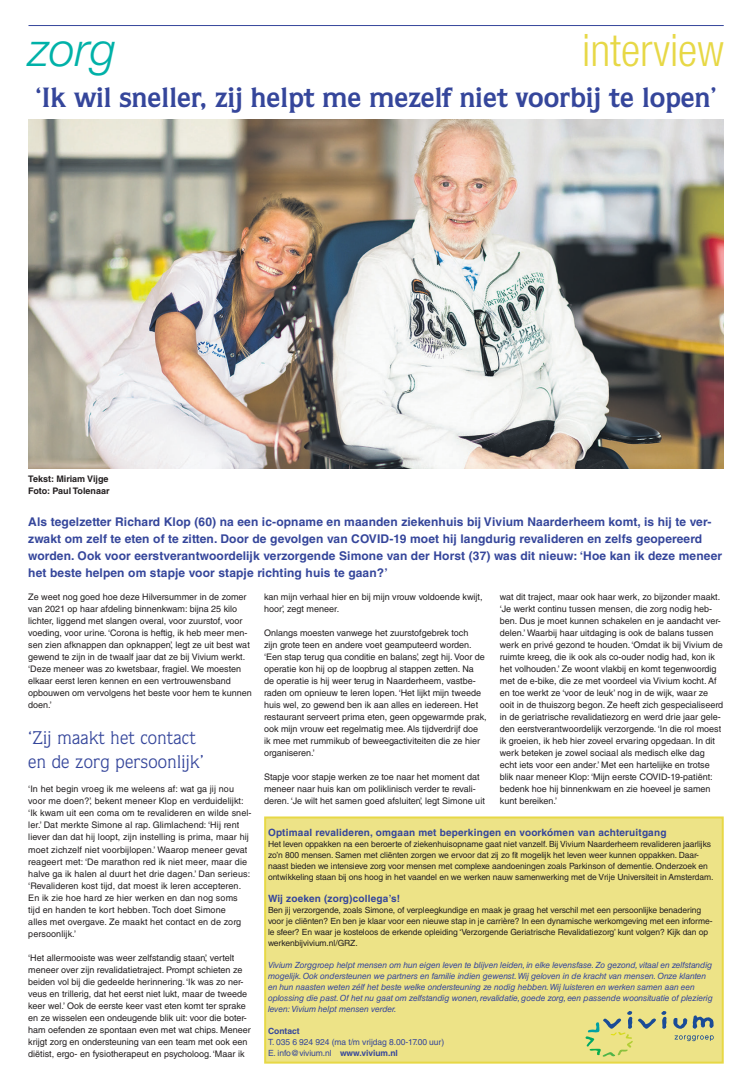
<style>
.page{position:relative;width:752px;height:1092px;background:#fff}
.page>*{position:absolute;margin:0;border:0;box-sizing:border-box;transform-origin:0 0}
.t1{font:italic 300 46.8px "Helvetica Neue LT Std";color:#00b1a8}
.t2{font:300 condensed 44.8px "Helvetica Neue LT Std";color:#e7d846}
.t3{font:700 28px "Quorum Std";color:#35469b}
.t4{font:18.5px/24px "Quorum Std";letter-spacing:.015em;color:#35469b}
.t5{font:700 12px/17px "Helvetica LT Std";letter-spacing:.01em;color:#35469b}
.t6{font:700 10px "Helvetica LT Std";letter-spacing:.02em;color:#35469b}
.t7{font:9px/12px "Helvetica LT Std";color:#231f20}
.t8{font:700 9px/12px "Helvetica LT Std";color:#231f20}
.t9{font:8.5px/11px "Helvetica LT Std";letter-spacing:-.01em;color:#231f20}
.t10{font:italic 8.5px/11px "Helvetica LT Std";letter-spacing:-.01em;color:#35469b}
.t11{font:8.5px/11px "Helvetica LT Std";letter-spacing:-.01em;color:#35469b}
.t12{font:700 8.5px "Helvetica LT Std";color:#35469b}
.s1{font-weight:700}
</style>
<div class="page">
<img style="left:28px;top:120px;width:695px;height:348px">
<hr style="left:28px;top:25px;width:695px;height:1px;background:#35469b">
<div style="left:264px;top:816px;width:459px;height:247px;background:#ede387;border:2px solid #e7d846"></div>
<svg style="left:674px;top:1035px;width:39px;height:6px"></svg>
<svg style="left:661px;top:1011px;width:5px;height:17px"></svg>
<svg style="left:673px;top:1015px;width:40px;height:13px"></svg>
<svg style="left:585px;top:1011px;width:70px;height:45px"></svg>
<h1 class="t1" style="left:29px;top:22px;width:88px">zorg</h1>
<h2 class="t2" style="left:581px;top:25px;width:143px">interview</h2>
<h3 class="t3" style="left:35px;top:81px;width:682px">‘Ik wil sneller, zij helpt me mezelf niet voorbij te lopen’</h3>
<p class="t8" style="left:28px;top:473px;width:83px">Tekst: Miriam Vijge<br>Foto: Paul Tolenaar</p>
<p class="t5" style="left:28px;top:512px;width:695px">Als tegelzetter Richard Klop (60) na een ic-opname en maanden ziekenhuis bij Vivium Naarderheem komt, is hij te ver&shy;zwakt om zelf te eten of te zitten. Door de gevolgen van COVID-19 moet hij langdurig revalideren en zelfs geopereerd worden. Ook voor eerstverantwoordelijk verzorgende Simone van der Horst (37) was dit nieuw: ‘Hoe kan ik deze meneer het beste helpen om stapje voor stapje richting huis te gaan?’</p>
<p class="t7" style="left:28px;top:591px;width:225px">Ze weet nog goed hoe deze Hilversummer in de zomer van 2021 op haar afdeling binnenkwam: bijna 25 kilo lichter, liggend met slangen overal, voor zuurstof, voor voeding, voor urine. ‘Corona is heftig, ik heb meer men&shy;sen zien afknappen dan opknappen’, legt ze uit best wat gewend te zijn in de twaalf jaar dat ze bij Vivium werkt. ‘Deze meneer was zo kwetsbaar, fragiel. We moesten elkaar eerst leren kennen en een vertrouwensband opbouwen om vervolgens het beste voor hem te kunnen doen.’</p>
<h3 class="t4" style="left:28px;top:726px;width:177px">‘Zij maakt het contact en de zorg persoonlijk’</h3>
<p class="t7" style="left:28px;top:783px;width:225px">‘In het begin vroeg ik me weleens af: wat ga jij nou voor me doen?’, bekent meneer Klop en verduidelijkt: ‘Ik kwam uit een coma om te revalideren en wilde snel&shy;ler.’ Dat merkte Simone al rap. Glimlachend: ‘Hij rent liever dan dat hij loopt, zijn instelling is prima, maar hij moet zichzelf niet voorbijlopen.’ Waarop meneer gevat reageert met: ‘De marathon red ik niet meer, maar die halve ga ik halen al duurt het drie dagen.’ Dan serieus: ‘Revalideren kost tijd, dat moest ik leren accepteren.<br>En ik zie hoe hard ze hier werken en dan nog soms tijd en handen te kort hebben. Toch doet Simone<br>alles met overgave. Ze maakt het contact en de zorg persoonlijk.’</p>
<p class="t7" style="left:28px;top:951px;width:224px">‘Het allermooiste was weer zelfstandig staan’, vertelt meneer over zijn revalidatietraject. Prompt schieten ze beiden vol bij die gedeelde herinnering. ‘Ik was zo ner&shy;veus en trillerig, dat het eerst niet lukt, maar de tweede keer wel.’ Ook de eerste keer vast eten komt ter sprake en ze wisselen een ondeugende blik uit: voor die boter&shy;ham oefenden ze spontaan even met wat chips. Meneer krijgt zorg en ondersteuning van een team met ook een diëtist, ergo- en fysiotherapeut en psycholoog. ‘Maar ik</p>
<p class="t7" style="left:264px;top:591px;width:220px">kan mijn verhaal hier en bij mijn vrouw voldoende kwijt, hoor’, zegt meneer.</p>
<p class="t7" style="left:264px;top:627px;width:224px">Onlangs moesten vanwege het zuurstofgebrek toch<br>zijn grote teen en andere voet geamputeerd worden. ‘Een stap terug qua conditie en balans’, zegt hij. Voor de operatie kon hij op de loopbrug al stappen zetten. Na<br>de operatie is hij weer terug in Naarderheem, vastbe&shy;raden om opnieuw te leren lopen. ‘Het lijkt mijn tweede huis wel, zo gewend ben ik aan alles en iedereen. Het restaurant serveert prima eten, geen opgewarmde prak, ook mijn vrouw eet regelmatig mee. Als tijdverdrijf doe ik mee met rummikub of beweegactiviteiten die ze hier organiseren.’</p>
<p class="t7" style="left:264px;top:771px;width:222px">Stapje voor stapje werken ze toe naar het moment dat meneer naar huis kan om poliklinisch verder te revali&shy;deren. ‘Je wilt het samen goed afsluiten’, legt Simone uit</p>
<p class="t7" style="left:499px;top:591px;width:225px">wat dit traject, maar ook haar werk, zo bijzonder maakt. ‘Je werkt continu tussen mensen, die zorg nodig heb&shy;ben. Dus je moet kunnen schakelen en je aandacht ver&shy;delen.’ Waarbij haar uitdaging is ook de balans tussen werk en privé gezond te houden. ‘Omdat ik bij Vivium de ruimte kreeg, die ik ook als co-ouder nodig had, kon ik het volhouden.’ Ze woont vlakbij en komt tegenwoordig met de e-bike, die ze met voordeel via Vivium kocht. Af en toe werkt ze ‘voor de leuk’ nog in de wijk, waar ze ooit in de thuiszorg begon. Ze heeft zich gespecialiseerd in de geriatrische revalidatiezorg en werd drie jaar gele&shy;den eerstverantwoordelijk verzorgende. ‘In die rol moest ik groeien, ik heb hier zoveel ervaring opgedaan. In dit werk beteken je zowel sociaal als medisch elke dag echt iets voor een ander.’ Met een hartelijke en trotse blik naar meneer Klop: ‘Mijn eerste COVID-19-patiënt: bedenk hoe hij binnenkwam en zie hoeveel je samen kunt bereiken.’</p>
<p class="t6" style="left:268px;top:826px;width:400px">Optimaal revalideren, omgaan met beperkingen en voorkómen van achteruitgang</p>
<p class="t9" style="left:268px;top:838px;width:446px">Het leven oppakken na een beroerte of ziekenhuisopname gaat niet vanzelf. Bij Vivium Naarderheem revalideren jaarlijks zo’n 800 mensen. Samen met cliënten zorgen we ervoor dat zij zo fit mogelijk het leven weer kunnen oppakken. Daar&shy;naast bieden we intensieve zorg voor mensen met complexe aandoeningen zoals Parkinson of dementie. Onderzoek en ontwikkeling staan bij ons hoog in het vaandel en we werken nauw samenwerking met de Vrije Universiteit in Amsterdam.</p>
<p class="t6" style="left:268px;top:892px;width:134px">Wij zoeken (zorg)collega’s!</p>
<p class="t9" style="left:268px;top:904px;width:446px">Ben jij verzorgende, zoals Simone, of verpleegkundige en maak je graag het verschil met een persoonlijke benadering voor je cliënten? En ben je klaar voor een nieuwe stap in je carrière? In een dynamische werkomgeving met een informe&shy;le sfeer? En waar je kosteloos de erkende opleiding ‘Verzorgende Geriatrische Revalidatiezorg’ kunt volgen? Kijk dan op werkenbijvivium.nl/GRZ.</p>
<p class="t10" style="left:268px;top:959px;width:446px">Vivium Zorggroep helpt mensen om hun eigen leven te blijven leiden, in elke levensfase. Zo gezond, vitaal en zelfstandig mogelijk. Ook ondersteunen we partners en familie indien gewenst. Wij geloven in de kracht van mensen. Onze klanten en hun naasten weten zélf het beste welke ondersteuning ze nodig hebben. Wij luisteren en werken samen aan een oplossing die past. Of het nu gaat om zelfstandig wonen, revalidatie, goede zorg, een passende woonsituatie of plezierig leven: Vivium helpt mensen verder.</p>
<p class="t12" style="left:268px;top:1025px;width:33px">Contact</p>
<p class="t11" style="left:268px;top:1036px;width:177px">T. 035 6 924 924 (ma t/m vrijdag 8.00-17.00 uur)<br>E. info@vivium.nl <span class="s1">www.vivium.nl</span></p>
</div>
